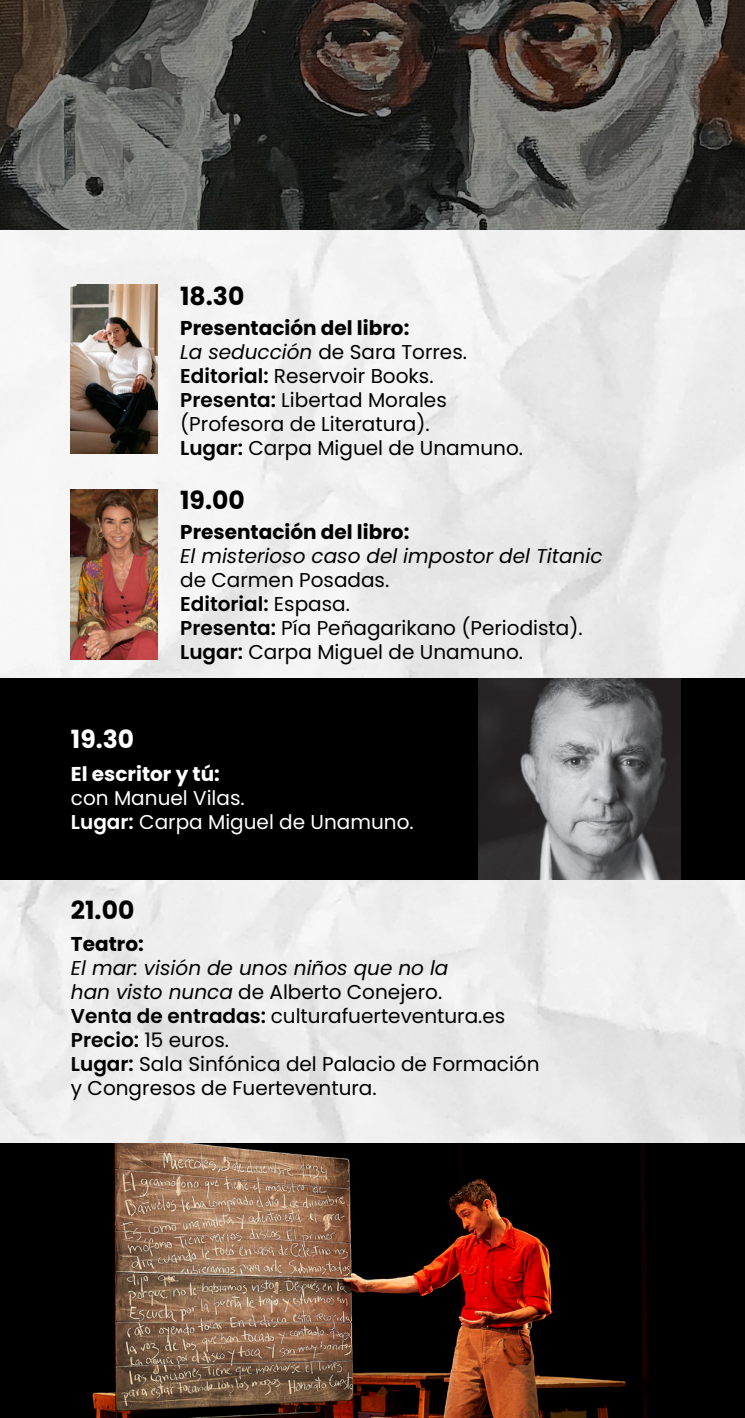
<style>
.page{position:relative;width:745px;height:1418px;background:#fff}
.page>*{position:absolute;margin:0;border:0;box-sizing:border-box;transform-origin:0 0}
.t1{font:700 25px "Poppins";color:#000}
.t2{font:700 25px "Poppins";color:#fff}
.t3{font:20px "Poppins";color:#000}
.t4{font:italic 20px "Poppins";color:#000}
.t5{font:700 20px "Poppins";color:#000}
.t6{font:20px "Poppins";color:#fff}
.t7{font:600 20px "Poppins";color:#000}
.t8{font:700 20px "Poppins";color:#fff}
.s1{font-style:italic}
.s2{font-weight:600}
.s3{font-weight:400}
</style>
<div class="page">
<img style="left:0;top:229px;width:744px;height:914px">
<div style="left:0;top:678px;width:744px;height:201px;background:#000"></div>
<img style="left:478px;top:678px;width:202px;height:201px">
<hr style="left:744px;top:725px;width:1px;height:207px;background:#231f20">
<img style="left:0;top:1143px;width:744px;height:274px">
<svg style="left:0;top:0;width:744px;height:229px;background:#4a4743"></svg>
<img style="left:71px;top:284px;width:86px;height:170px">
<img style="left:71px;top:490px;width:86px;height:169px">
<p class="t1" style="left:180px;top:282px;width:66px">18.30</p>
<p class="t5" style="left:180px;top:316px;width:230px">Presentación del libro:</p>
<p class="t3" style="left:180px;top:340px;width:288px"><span class="s1">La seducción</span> de Sara Torres.</p>
<p class="t3" style="left:180px;top:364px;width:255px"><span class="s2">Editorial:</span> Reservoir Books.</p>
<p class="t3" style="left:180px;top:388px;width:268px"><span class="s2">Presenta:</span> Libertad Morales</p>
<p class="t3" style="left:180px;top:412px;width:251px">(Profesora de Literatura).</p>
<p class="t3" style="left:180px;top:436px;width:344px"><span class="s2">Lugar:</span> Carpa Miguel de Unamuno.</p>
<p class="t1" style="left:180px;top:486px;width:66px">19.00</p>
<p class="t5" style="left:180px;top:520px;width:230px">Presentación del libro:</p>
<p class="t4" style="left:180px;top:544px;width:423px">El misterioso caso del impostor del Titanic</p>
<p class="t3" style="left:180px;top:568px;width:210px">de Carmen Posadas.</p>
<p class="t7" style="left:180px;top:592px;width:171px">Editorial: <span class="s3">Espasa.</span></p>
<p class="t3" style="left:180px;top:616px;width:403px"><span class="s2">Presenta:</span> Pía Peñagarikano (Periodista).</p>
<p class="t3" style="left:180px;top:640px;width:344px"><span class="s2">Lugar:</span> Carpa Miguel de Unamuno.</p>
<p class="t2" style="left:71px;top:724px;width:65px">19.30</p>
<p class="t8" style="left:71px;top:762px;width:150px">El escritor y tú:</p>
<p class="t6" style="left:71px;top:786px;width:175px">con Manuel Vilas.</p>
<p class="t6" style="left:71px;top:810px;width:344px"><span class="s2">Lugar:</span> Carpa Miguel de Unamuno.</p>
<p class="t1" style="left:71px;top:895px;width:65px">21.00</p>
<p class="t5" style="left:71px;top:932px;width:74px">Teatro:</p>
<p class="t4" style="left:71px;top:956px;width:379px">El mar: visión de unos niños que no la</p>
<p class="t3" style="left:71px;top:980px;width:372px"><span class="s1">han visto nunca</span> de Alberto Conejero.</p>
<p class="t3" style="left:71px;top:1004px;width:435px"><span class="s2">Venta de entradas:</span> culturafuerteventura.es</p>
<p class="t3" style="left:71px;top:1028px;width:159px"><span class="s2">Precio:</span> 15 euros.</p>
<p class="t3" style="left:71px;top:1052px;width:470px"><span class="s2">Lugar:</span> Sala Sinfónica del Palacio de Formación</p>
<p class="t3" style="left:71px;top:1076px;width:307px">y Congresos de Fuerteventura.</p>
</div>
